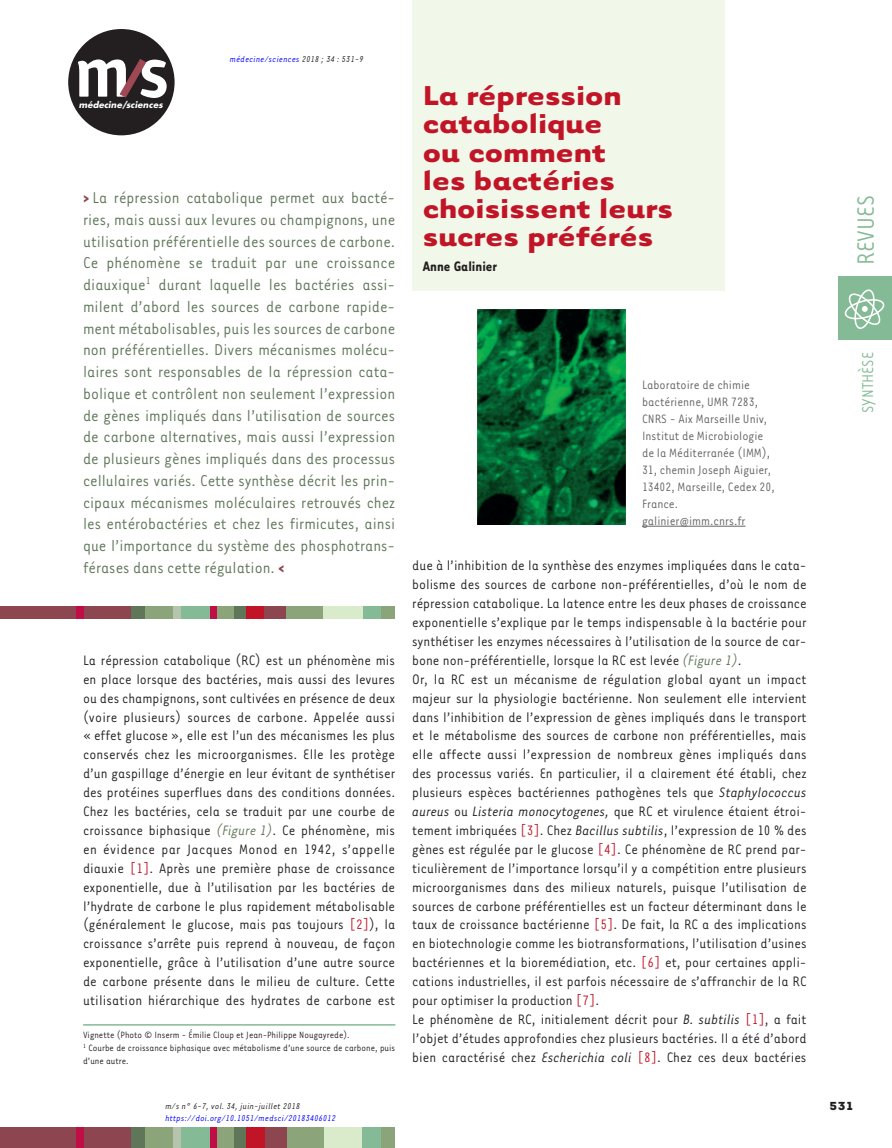
<style>
.page{position:relative;width:892px;height:1148px;background:#fff}
.page>*{position:absolute;margin:0;border:0;box-sizing:border-box;transform-origin:0 0}
.t1{font:700 31.5px/28.2px "Tarzana Wide";color:#c11527}
.t2{font:27px "Tarzana Narrow";color:#84ba95}
.t3{font:18px/21.8px "Tarzana Narrow";color:#5f7659;text-align:justify}
.t4{font:18px "Tarzana Narrow";color:#84ba95}
.t5{font:15.75px/18.9px "Tarzana Narrow";color:#231f20}
.t6{font:700 15.75px "Tarzana Narrow";color:#231f20}
.t7{font:13.95px/17px "Tarzana Narrow";color:#636366}
.t8{font:700 13.5px "Tarzana Wide";color:#231f20}
.t9{font:10.5px/12.6px "Tarzana Narrow";color:#231f20}
.t10{font:italic 9.75px "Tarzana Narrow";letter-spacing:.025em;color:#00f}
.t11{font:italic 9.75px "Tarzana Narrow";letter-spacing:.025em;color:#231f20}
.t12{font:italic 700 8.55px "Futura";letter-spacing:.01em;color:#fff}
.s1{color:#231f20}
.s2{font-weight:700;color:#8d454f}
.s3{font-style:italic;color:#5f7659}
.s4{color:#c11527}
.s5{font-style:italic}
</style>
<div class="page">
<div style="left:0;top:1127px;width:132px;height:21px;background:#8d454f"></div>
<div style="left:233px;top:1127px;width:13px;height:21px;background:#5f7659"></div>
<div style="left:76px;top:1127px;width:7px;height:21px;background:#c10d45"></div>
<div style="left:131px;top:1127px;width:22px;height:21px;background:#5f7659"></div>
<div style="left:145px;top:1127px;width:29px;height:21px;background:#8ba479"></div>
<div style="left:173px;top:1127px;width:8px;height:21px;background:#b6c4ad"></div>
<div style="left:181px;top:1127px;width:30px;height:21px;background:#84ba95"></div>
<div style="left:215px;top:1127px;width:19px;height:21px;background:#8ba479"></div>
<div style="left:211px;top:1127px;width:6px;height:21px;background:#c10d45"></div>
<div style="left:246px;top:1127px;width:27px;height:21px;background:#c11527"></div>
<div style="left:285px;top:1127px;width:39px;height:21px;background:#8ba479"></div>
<div style="left:265px;top:1127px;width:21px;height:21px;background:#8d454f"></div>
<div style="left:324px;top:1127px;width:38px;height:21px;background:#daebcb"></div>
<div style="left:362px;top:1127px;width:20px;height:21px;background:#84ba95"></div>
<div style="left:381px;top:1127px;width:14px;height:21px;background:#8ba479"></div>
<div style="left:838px;top:276px;width:53px;height:64px;background:#84ba95"></div>
<svg style="left:844px;top:289px;width:41px;height:40px"></svg>
<div style="left:68px;top:29px;width:106px;height:106px;background:#231f20;border-radius:50%"></div>
<svg style="left:78px;top:59px;width:88px;height:39px"></svg>
<div style="left:412px;top:0;width:312px;height:291px;background:#f1f7e9"></div>
<div style="left:0;top:605px;width:132px;height:13px;background:#8d454f"></div>
<div style="left:131px;top:605px;width:17px;height:13px;background:#5f7659"></div>
<div style="left:233px;top:605px;width:13px;height:13px;background:#5f7659"></div>
<div style="left:145px;top:605px;width:29px;height:13px;background:#8ba479"></div>
<div style="left:179px;top:605px;width:32px;height:13px;background:#84ba95"></div>
<div style="left:362px;top:605px;width:20px;height:13px;background:#84ba95"></div>
<div style="left:215px;top:605px;width:18px;height:13px;background:#8ba479"></div>
<div style="left:381px;top:605px;width:14px;height:13px;background:#8ba479"></div>
<div style="left:285px;top:605px;width:38px;height:13px;background:#8ba479"></div>
<div style="left:323px;top:605px;width:39px;height:13px;background:#daebcb"></div>
<div style="left:174px;top:605px;width:7px;height:13px;background:#b6c4ad"></div>
<div style="left:76px;top:605px;width:7px;height:13px;background:#c10d45"></div>
<div style="left:211px;top:605px;width:6px;height:13px;background:#c10d45"></div>
<div style="left:246px;top:605px;width:27px;height:13px;background:#c11527"></div>
<div style="left:265px;top:605px;width:21px;height:13px;background:#8d454f"></div>
<hr style="left:641px;top:526px;width:104px;height:1px;background:#636366">
<img style="left:477px;top:309px;width:147px;height:216px">
<hr style="left:83px;top:1024px;width:312px;height:1px;background:#84ba95">
<p class="t12" style="left:79px;top:100px;width:85px">médecine/sciences</p>
<p class="t10" style="left:230px;top:56px;width:135px">médecine/sciences <span class="s1">2018 ; 34 : 531-9</span></p>
<p class="t3" style="left:83px;top:188px;width:313px"><span class="s2">&gt;</span> La répression catabolique permet aux bacté&shy;ries, mais aussi aux levures ou champignons, une utilisation préférentielle des sources de carbone.<br>Ce phénomène se traduit par une croissance diauxique<sup>1</sup> durant laquelle les bactéries assi&shy;milent d’abord les sources de carbone rapide&shy;ment métabolisables, puis les sources de carbone non préférentielles. Divers mécanismes molécu&shy;laires sont responsables de la répression cata&shy;bolique et contrôlent non seulement l’expression de gènes impliqués dans l’utilisation de sources de carbone alternatives, mais aussi l’expression de plusieurs gènes impliqués dans des processus cellulaires variés. Cette synthèse décrit les prin&shy;cipaux mécanismes moléculaires retrouvés chez les entérobactéries et chez les firmicutes, ainsi que l’importance du système des phosphotrans&shy;férases dans cette régulation. <span class="s2">&lt;</span></p>
<p class="t5" style="left:83px;top:652px;width:313px;text-align:justify">La répression catabolique (RC) est un phénomène mis en place lorsque des bactéries, mais aussi des levures ou des champignons, sont cultivées en présence de deux (voire plusieurs) sources de carbone. Appelée aussi « effet glucose », elle est l’un des mécanismes les plus conservés chez les microorganismes. Elle les protège d’un gaspillage d’énergie en leur évitant de synthétiser des protéines superflues dans des conditions données.<br>Chez les bactéries, cela se traduit par une courbe de croissance biphasique <span class="s3">(Figure 1)</span>. Ce phénomène, mis en évidence par Jacques Monod en 1942, s’appelle diauxie <span class="s4">[1]</span>. Après une première phase de croissance exponentielle, due à l’utilisation par les bactéries de l’hydrate de carbone le plus rapidement métabolisable (généralement le glucose, mais pas toujours <span class="s4">[2]</span>), la croissance s’arrête puis reprend à nouveau, de façon exponentielle, grâce à l’utilisation d’une autre source de carbone présente dans le milieu de culture. Cette utilisation hiérarchique des hydrates de carbone est</p>
<p class="t9" style="left:83px;top:1030px;width:314px">Vignette (Photo © Inserm - Émilie Cloup et Jean-Philippe Nougayrede).<br><sup>1</sup> Courbe de croissance biphasique avec métabolisme d’une source de carbone, puis d’une autre.</p>
<p class="t11" style="left:165px;top:1103px;width:136px">m/s n° 6-7, vol. 34, juin-juillet 2018</p>
<p class="t10" style="left:165px;top:1114px;width:172px">https://doi.org/10.1051/medsci/20183406012</p>
<h1 class="t1" style="left:422px;top:85px;width:251px">La répression catabolique<br>ou comment<br>les bactéries choisissent leurs sucres préférés</h1>
<p class="t6" style="left:422px;top:261px;width:76px">Anne Galinier</p>
<p class="t7" style="left:641px;top:378px;width:134px">Laboratoire de chimie bactérienne, UMR 7283,<br>CNRS - Aix Marseille Univ,<br>Institut de Microbiologie de la Méditerranée (IMM),<br>31, chemin Joseph Aiguier,<br>13402, Marseille, Cedex 20,<br>France. galinier@imm.cnrs.fr</p>
<p class="t5" style="left:412px;top:557px;width:396px">due à l’inhibition de la synthèse des enzymes impliquées dans le cata&shy;bolisme des sources de carbone non-préférentielles, d’où le nom de répression catabolique. La latence entre les deux phases de croissance exponentielle s’explique par le temps indispensable à la bactérie pour synthétiser les enzymes nécessaires à l’utilisation de la source de car&shy;bone non-préférentielle, lorsque la RC est levée <span class="s3">(Figure 1)</span>.<br>Or, la RC est un mécanisme de régulation global ayant un impact majeur sur la physiologie bactérienne. Non seulement elle intervient dans l’inhibition de l’expression de gènes impliqués dans le transport et le métabolisme des sources de carbone non préférentielles, mais elle affecte aussi l’expression de nombreux gènes impliqués dans des processus variés. En particulier, il a clairement été établi, chez plusieurs espèces bactériennes pathogènes tels que <span class="s5">Staphylococcus aureus</span> ou <span class="s5">Listeria monocytogenes,</span> que RC et virulence étaient étroi&shy;tement imbriquées <span class="s4">[3]</span>. Chez <span class="s5">Bacillus subtilis</span>, l’expression de 10 % des gènes est régulée par le glucose <span class="s4">[4]</span>. Ce phénomène de RC prend par&shy;ticulièrement de l’importance lorsqu’il y a compétition entre plusieurs microorganismes dans des milieux naturels, puisque l’utilisation de sources de carbone préférentielles est un facteur déterminant dans le taux de croissance bactérienne <span class="s4">[5]</span>. De fait, la RC a des implications en biotechnologie comme les biotransformations, l’utilisation d’usines bactériennes et la bioremédiation, etc. <span class="s4">[6]</span> et, pour certaines appli&shy;cations industrielles, il est parfois nécessaire de s’affranchir de la RC pour optimiser la production <span class="s4">[7]</span>.<br>Le phénomène de RC, initialement décrit pour <span class="s5">B. subtilis</span> <span class="s4">[1]</span>, a fait l’objet d’études approfondies chez plusieurs bactéries. Il a été d’abord bien caractérisé chez <span class="s5">Escherichia coli</span> <span class="s4">[8]</span>. Chez ces deux bactéries</p>
<h2 class="t2" style="left:856px;top:265px;width:71px;rotate:-90deg">REVUES</h2>
<p class="t4" style="left:861px;top:413px;width:62px;rotate:-90deg">SYNTHÈSE</p>
<p class="t8" style="left:828px;top:1101px;width:26px">531</p>
</div>
